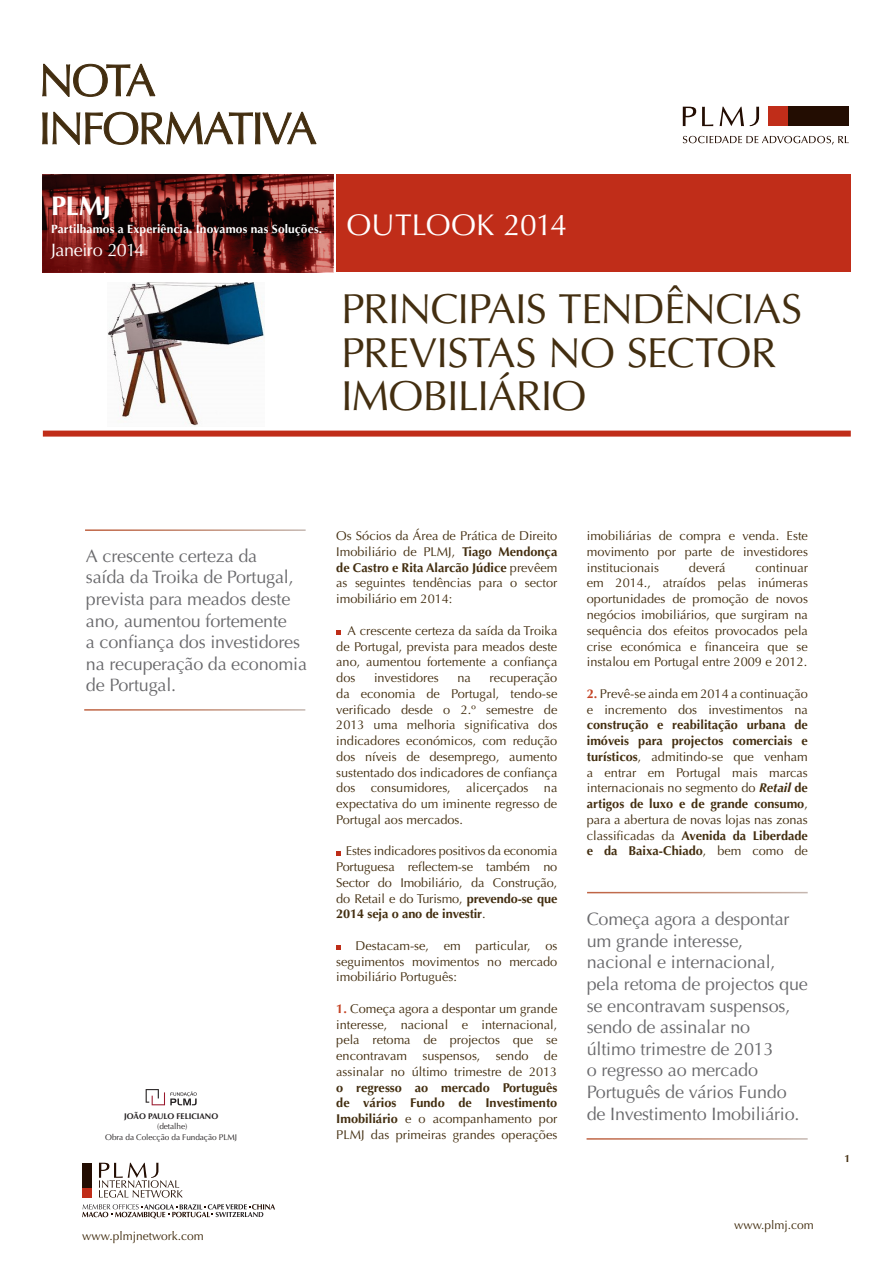
<style>
.page{position:relative;width:893px;height:1263px;background:#fff}
.page>*{position:absolute;margin:0;border:0;box-sizing:border-box;transform-origin:0 0}
.t1{font:42px/43.5px "Optima";letter-spacing:-.02em;color:#432e10}
.t2{font:30px "Optima";color:#fff}
.t3{font:700 27px "Optima";color:#fff}
.t4{font:18px/21.6px "Optima";letter-spacing:-.01em;color:#69696c}
.t5{font:18px "Optima";letter-spacing:-.025em;color:#fff}
.t6{font:12.75px/15.8px "Optima";color:#432e10;text-align:justify}
.t7{font:700 12px "Optima";letter-spacing:.01em;color:#fff}
.t8{font:12px "Optima";color:#432e10}
.t9{font:700 10.5px "Optima";color:#432e10}
.t10{font:8.25px "Optima";letter-spacing:-.01em;color:#231f20}
.t11{font:700 8.25px "Optima";letter-spacing:-.01em;color:#231f20}
.s1{font-weight:700}
.s2{font-weight:700;color:#c44324}
.s3{font-weight:700;font-style:italic}
</style>
<div class="page">
<svg style="left:42px;top:112px;width:275px;height:33px"></svg>
<svg style="left:42px;top:64px;width:114px;height:33px"></svg>
<div style="left:43px;top:431px;width:808px;height:6px;background:#c02d19"></div>
<svg style="left:43px;top:174px;width:290px;height:98px;background:#62201e"></svg>
<div style="left:336px;top:174px;width:515px;height:98px;background:#c02d19"></div>
<div style="left:788px;top:107px;width:61px;height:19px;background:#230d02"></div>
<div style="left:769px;top:107px;width:19px;height:19px;background:#c02d19"></div>
<svg style="left:683px;top:107px;width:76px;height:19px"></svg>
<svg style="left:683px;top:136px;width:166px;height:8px"></svg>
<div style="left:82px;top:1188px;width:10px;height:9px;background:#c02d19"></div>
<div style="left:82px;top:1163px;width:10px;height:25px;background:#230d02"></div>
<svg style="left:99px;top:1163px;width:84px;height:34px"></svg>
<svg style="left:82px;top:1204px;width:193px;height:15px"></svg>
<svg style="left:336px;top:630px;width:5px;height:5px"></svg>
<svg style="left:336px;top:851px;width:5px;height:4px"></svg>
<svg style="left:336px;top:945px;width:5px;height:5px"></svg>
<img style="left:108px;top:282px;width:157px;height:144px">
<svg style="left:146px;top:1089px;width:51px;height:16px"></svg>
<p class="t3" style="left:51px;top:190px;width:62px">PLMJ</p>
<p class="t7" style="left:51px;top:221px;width:273px">Partilhamos a Experiência. Inovamos nas Soluções.</p>
<h2 class="t2" style="left:347px;top:207px;width:222px">OUTLOOK 2014</h2>
<p class="t5" style="left:51px;top:240px;width:95px">Janeiro 2014</p>
<p class="t1" style="left:341px;top:288px;width:463px">PRINCIPAIS TENDÊNCIAS<br>PREVISTAS NO SECTOR<br>IMOBILIÁRIO</p>
<p class="t4" style="left:86px;top:545px;width:223px">A crescente certeza da<br>saída da Troika de Portugal, prevista para meados deste ano, aumentou fortemente<br>a confiança dos investidores na recuperação da economia de Portugal.</p>
<p class="t11" style="left:124px;top:1111px;width:96px">JOÃO PAULO FELICIANO</p>
<p class="t10" style="left:157px;top:1121px;width:32px">(detalhe)</p>
<p class="t10" style="left:105px;top:1132px;width:133px">Obra da Colecção da Fundação PLMJ</p>
<p class="t6" style="left:336px;top:528px;width:223px">Os Sócios da Área de Prática de Direito Imobiliário de PLMJ, <span class="s1">Tiago Mendonça de Castro e Rita Alarcão Júdice</span> prevêem as seguintes tendências para o sector imobiliário em 2014:</p>
<p class="t6" style="left:336px;top:623px;width:223px;text-indent:11px">A crescente certeza da saída da Troika de Portugal, prevista para meados deste ano, aumentou fortemente a confiança dos</p>
<p class="t6" style="left:374px;top:670px;width:66px">investidores</p>
<p class="t6" style="left:457px;top:670px;width:15px">na</p>
<p class="t6" style="left:336px;top:670px;width:223px;text-indent:153px">recuperação da economia de Portugal, tendo-se verificado desde o 2.º semestre de 2013 uma melhoria significativa dos indicadores económicos, com redução dos níveis de desemprego, aumento sustentado dos indicadores de confiança dos consumidores, alicerçados na expectativa do um iminente regresso de Portugal aos mercados.</p>
<p class="t6" style="left:336px;top:843px;width:223px;text-indent:9px">Estes indicadores positivos da economia Portuguesa reflectem-se também no Sector do Imobiliário, da Construção, do Retail e do Turismo, <span class="s1">prevendo-se que 2014 seja o ano de investir</span>.</p>
<p class="t6" style="left:336px;top:938px;width:223px;text-indent:19px">Destacam-se, em particular, os seguimentos movimentos no mercado imobiliário Português:</p>
<p class="t6" style="left:336px;top:1001px;width:223px"><span class="s2">1.</span> Começa agora a despontar um grande interesse, nacional e internacional, pela retoma de projectos que se encontravam suspensos, sendo de assinalar no último trimestre de 2013 <span class="s1">o regresso ao mercado Português de vários Fundo de Investimento Imobiliário</span> e o acompanhamento por PLMJ das primeiras grandes operações</p>
<p class="t6" style="left:587px;top:528px;width:223px">imobiliárias de compra e venda. Este movimento por parte de investidores institucionais</p>
<p class="t6" style="left:689px;top:560px;width:38px">deverá</p>
<p class="t6" style="left:587px;top:560px;width:223px;text-indent:169px">continuar em 2014., atraídos pelas inúmeras oportunidades de promoção de novos negócios imobiliários, que surgiram na sequência dos efeitos provocados pela crise económica e financeira que se instalou em Portugal entre 2009 e 2012.</p>
<p class="t6" style="left:587px;top:686px;width:223px"><span class="s2">2.</span> Prevê-se ainda em 2014 a continuação e incremento dos investimentos na <span class="s1">construção e reabilitação urbana de imóveis para projectos comerciais e turísticos</span>, admitindo-se que venham a entrar em Portugal mais marcas internacionais no segmento do <span class="s3">Retail</span> <span class="s1">de artigos de luxo e de grande consumo</span>, para a abertura de novas lojas nas zonas classificadas da <span class="s1">Avenida da Liberdade e da Baixa-Chiado</span>, bem como de</p>
<p class="t4" style="left:587px;top:908px;width:223px">Começa agora a despontar um grande interesse, nacional e internacional, pela retoma de projectos que se encontravam suspensos, sendo de assinalar no<br>último trimestre de 2013<br>o regresso ao mercado<br>Português de vários Fundo de Investimento Imobiliário.</p>
<p class="t8" style="left:82px;top:1229px;width:123px">www.plmjnetwork.com</p>
<p class="t8" style="left:734px;top:1218px;width:81px">www.plmj.com</p>
<p class="t9" style="left:845px;top:1152px;width:7px">1</p>
</div>
